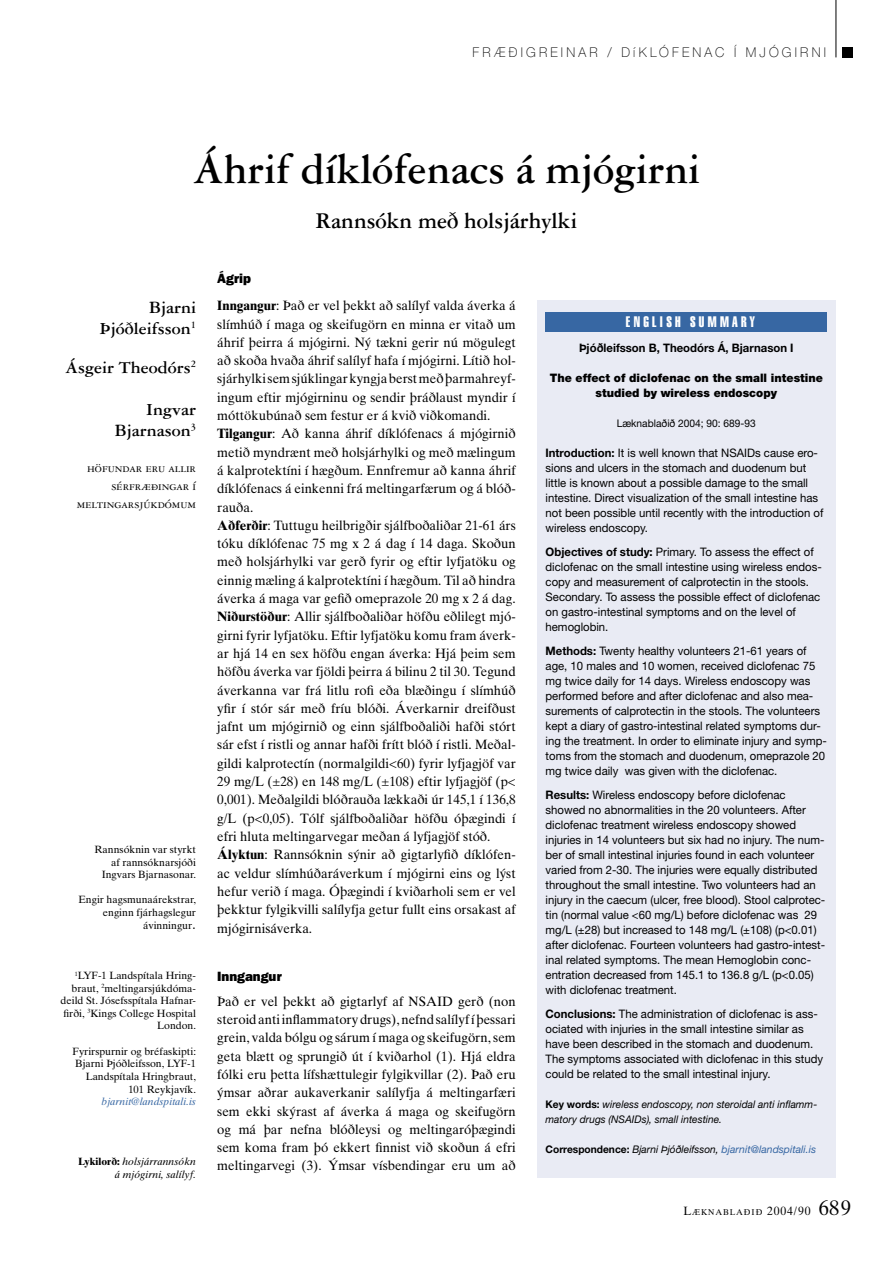
<style>
.page{position:relative;width:893px;height:1263px;background:#fff}
.page>*{position:absolute;margin:0;border:0;box-sizing:border-box;transform-origin:0 0}
.Fræðigr-fs{font:700 45px "Garamond Three";color:#000;scale:.95 1}
.Fræðigr-fs-2{font:700 24px "Garamond Three";color:#000;scale:.95 1}
.Höfundar{font:700 18px/21px "Garamond Three";color:#000;text-align:right}
.Óinndregið{font:15px "Helvetica Extra Compressed";letter-spacing:.22em;color:#fff}
.Óinndregið-2{font:13.5px/18.3px "Times Ten";color:#000;text-align:justify}
.t1{font:100 13.5px "Helvetica Neue";letter-spacing:.245em;color:#000}
.Millfs{font:800 13.5px "Franklin Gothic";color:#000}
.Höf-titill{font:12.75px/18px "Garamond Three SC";color:#000;text-align:right}
.Enska{font:11.7px/15px "Helvetica Neue";color:#000}
.Enska_heiti{font:900 11.7px/15px "Helvetica Neue";color:#000;text-align:center}
.Enska_höf{font:700 11.7px "Helvetica Neue";color:#000}
.Uppruni{font:10.5px/12.6px "Times Ten";color:#000;text-align:right}
.Enska-2{font:italic 10.5px/15px "Helvetica Neue";color:#000}
.Enska-uppruni{font:italic 10.5px "Helvetica Neue";color:#3767a3}
.Lykilorð{font:italic 10.5px "Times Ten";color:#000}
.Enska-3{font:10.5px "Helvetica Neue";color:#000}
.Uppruni-2{font:italic 10.5px "Times Ten";color:#3767a3}
.t2{font:8.4px "Times Ten";letter-spacing:.105em;color:#000}
.s1{font-family:"Verdana"}
.s2{font-weight:700;font-style:normal}
.s3{font-weight:700}
.s4{font-weight:700;font-style:normal;color:#000}
.s5{color:#000}
.s6{font-size:12px}
.s7{font-size:21px}
</style>
<div class="page">
<hr style="left:836px;top:0;width:1px;height:57px;background:#000">
<div style="left:842px;top:47px;width:11px;height:10px;background:#000"></div>
<div style="left:537px;top:301px;width:299px;height:877px;background:#e9ebf4"></div>
<div style="left:546px;top:313px;width:281px;height:19px;background:#3767a3"></div>
<p class="t1" style="left:473px;top:44px;width:355px">FRÆÐIGREINAR / DíKLÓFENAC Í MJÓGIRNI</p>
<p class="Fræðigr-fs" style="left:193px;top:144px;width:535px">Áhrif díklófenacs á mjógirni</p>
<p class="Fræðigr-fs-2" style="left:316px;top:207px;width:276px">Rannsókn með holsjárhylki</p>
<p class="Höfundar" style="left:100px;top:297px;width:98px">Bjarni<br>Þjóðleifsson<sup>1</sup></p>
<p class="Höfundar" style="left:65px;top:357px;width:132px">Ásgeir Theodórs<sup>2</sup></p>
<p class="Höfundar" style="left:115px;top:399px;width:83px">Ingvar<br>Bjarnason<sup>3</sup></p>
<p class="Höf-titill" style="left:87px;top:459px;width:110px">höfundar eru allir sérfræðingar í</p>
<p class="Höf-titill" style="left:77px;top:495px;width:121px">meltingarsjúkdómum</p>
<p class="Uppruni" style="left:94px;top:843px;width:103px">Rannsóknin var styrkt</p>
<p class="Uppruni" style="left:111px;top:856px;width:86px">af rannsóknarsjóði</p>
<p class="Uppruni" style="left:102px;top:868px;width:96px">Ingvars Bjarnasonar.</p>
<p class="Uppruni" style="left:78px;top:893px;width:119px">Engir hagsmunaárekstrar, enginn fjárhagslegur</p>
<p class="Uppruni" style="left:143px;top:919px;width:54px">ávinningur<span class="s1">.</span></p>
<p class="Uppruni" style="left:61px;top:969px;width:137px"><sup>1</sup>LYF-1 Landspítala Hring&shy;braut, <sup>2</sup>meltingarsjúkdóma&shy;deild St. Jósefsspítala Hafnar&shy;firði, <sup>3</sup>Kings College Hospital<br>London.</p>
<p class="Uppruni" style="left:73px;top:1045px;width:125px">Fyrirspurnir og bréfaskipti:</p>
<p class="Uppruni" style="left:75px;top:1057px;width:122px">Bjarni Þjóðleifsson, LYF-1<br>Landspítala Hringbraut,</p>
<p class="Uppruni" style="left:128px;top:1082px;width:69px">101 Reykjavík.</p>
<p class="Uppruni-2" style="left:102px;top:1095px;width:96px">bjarnit@landspitali.is</p>
<p class="Lykilorð" style="left:78px;top:1155px;width:119px"><span class="s2">Lykilorð:</span> holsjárrannsókn</p>
<p class="Lykilorð" style="left:115px;top:1168px;width:83px">á mjógirni, salílyf.</p>
<p class="Millfs" style="left:217px;top:270px;width:35px">Ágrip</p>
<p class="Óinndregið-2" style="left:217px;top:296px;width:300px"><span class="s3">Inngangur</span>: Það er vel þekkt að salílyf valda áverka á slímhúð í maga og skeifugörn en minna er vitað um áhrif þeirra á mjógirni. Ný tækni gerir nú mögulegt að skoða hvaða áhrif salílyf hafa í mjógirni. Lítið hol&shy;sjárhylki sem sjúklingar kyngja berst með þarmahreyf&shy;ingum eftir mjógirninu og sendir þráðlaust myndir í móttökubúnað sem festur er á kvið viðkomandi.</p>
<p class="Óinndregið-2" style="left:217px;top:424px;width:300px"><span class="s3">Tilgangur</span>: Að kanna áhrif díklófenacs á mjógirnið metið myndrænt með holsjárhylki og með mælingum á kalprotektíni í hægðum. Ennfremur að kanna áhrif díklófenacs á einkenni frá meltingarfærum og á blóð&shy;rauða.</p>
<p class="Óinndregið-2" style="left:217px;top:516px;width:300px"><span class="s3">Aðferðir</span>: Tuttugu heilbrigðir sjálfboðaliðar 21-61 árs tóku díklófenac 75 mg x 2 á dag í 14 daga. Skoðun með holsjárhylki var gerð fyrir og eftir lyfjatöku og einnig mæling á kalprotektíni í hægðum. Til að hindra áverka á maga var gefið omeprazole 20 mg x 2 á dag.</p>
<p class="Óinndregið-2" style="left:217px;top:607px;width:300px"><span class="s3">Niðurstöður</span>: Allir sjálfboðaliðar höfðu eðlilegt mjó&shy;girni fyrir lyfjatöku. Eftir lyfjatöku komu fram áverk&shy;ar hjá 14 en sex höfðu engan áverka: Hjá þeim sem höfðu áverka var fjöldi þeirra á bilinu 2 til 30. Tegund áverkanna var frá litlu rofi eða blæðingu í slímhúð yfir í stór sár með fríu blóði. Áverkarnir dreifðust jafnt um mjógirnið og einn sjálfboðaliði hafði stórt sár efst í ristli og annar hafði frítt blóð í ristli. Meðal&shy;gildi kalprotectín (normalgildi&lt;60) fyrir lyfjagjöf var 29 mg/L (±28) en 148 mg/L (±108) eftir lyfjagjöf (p&lt; 0,001). Meðalgildi blóðrauða lækkaði úr 145,1 í 136,8 g/L (p&lt;0,05). Tólf sjálfboðaliðar höfðu óþægindi í efri hluta meltingarvegar meðan á lyfjagjöf stóð.</p>
<p class="Óinndregið-2" style="left:217px;top:845px;width:300px"><span class="s3">Ályktun</span>: Rannsóknin sýnir að gigtarlyfið díklófen&shy;ac veldur slímhúðaráverkum í mjógirni eins og lýst hefur verið í maga. Óþægindi í kviðarholi sem er vel þekktur fylgikvilli salílyfja getur fullt eins orsakast af mjógirnisáverka.</p>
<p class="Millfs" style="left:217px;top:968px;width:66px">Inngangur</p>
<p class="Óinndregið-2" style="left:217px;top:992px;width:300px">Það er vel þekkt að gigtarlyf af NSAID gerð (non steroid anti inflammatory drugs), nefnd salílyf í þessari grein, valda bólgu og sárum í maga og skeifugörn, sem geta blætt og sprungið út í kviðarhol (1). Hjá eldra fólki eru þetta lífshættulegir fylgikvillar (2). Það eru ýmsar aðrar aukaverkanir salílyfja á meltingarfæri sem ekki skýrast af áverka á maga og skeifugörn og má þar nefna blóðleysi og meltingaróþægindi sem koma fram þó ekkert finnist við skoðun á efri meltingarvegi (3). Ýmsar vísbendingar eru um að</p>
<p class="Óinndregið" style="left:626px;top:313px;width:131px">ENGLISH SUMMARY</p>
<p class="Enska_höf" style="left:579px;top:341px;width:216px">Þjóðleifsson B, Theodórs Á, Bjarnason I</p>
<p class="Enska_heiti" style="left:550px;top:371px;width:275px">The effect of diclofenac on the small intestine studied by wireless endoscopy</p>
<p class="Enska-3" style="left:617px;top:417px;width:141px">Læknablaðið 2004; 90: 689-93</p>
<p class="Enska" style="left:546px;top:445px;width:279px"><span class="s3">Introduction:</span> It is well known that NSAIDs cause ero&shy;sions and ulcers in the stomach and duodenum but little is known about a possible damage to the small intestine. Direct visualization of the small intestine has not been possible until recently with the introduction of wireless endoscopy.</p>
<p class="Enska" style="left:546px;top:544px;width:278px"><span class="s3">Objectives of study:</span> Primary. To assess the effect of diclofenac on the small intestine using wireless endos&shy;copy and measurement of calprotectin in the stools.<br>Secondary. To assess the possible effect of diclofenac on gastro-intestinal symptoms and on the level of hemoglobin.</p>
<p class="Enska" style="left:546px;top:643px;width:283px"><span class="s3">Methods:</span> Twenty healthy volunteers 21-61 years of age, 10 males and 10 women, received diclofenac 75 mg twice daily for 14 days. Wireless endoscopy was performed before and after diclofenac and also mea&shy;surements of calprotectin in the stools. The volunteers kept a diary of gastro-intestinal related symptoms dur&shy;ing the treatment. In order to eliminate injury and symp&shy;toms from the stomach and duodenum, omeprazole 20 mg twice daily was given with the diclofenac.</p>
<p class="Enska" style="left:546px;top:787px;width:281px"><span class="s3">Results:</span> Wireless endoscopy before diclofenac showed no abnormalities in the 20 volunteers. After diclofenac treatment wireless endoscopy showed injuries in 14 volunteers but six had no injury. The num&shy;ber of small intestinal injuries found in each volunteer varied from 2-30. The injuries were equally distributed throughout the small intestine. Two volunteers had an injury in the caecum (ulcer, free blood). Stool calprotec&shy;tin (normal value &lt;60 mg/L) before diclofenac was 29 mg/L (±28) but increased to 148 mg/L (±108) (p&lt;0.01) after diclofenac. Fourteen volunteers had gastro-intest&shy;inal related symptoms. The mean Hemoglobin conc&shy;entration decreased from 145.1 to 136.8 g/L (p&lt;0.05) with diclofenac treatment.</p>
<p class="Enska" style="left:546px;top:1006px;width:279px"><span class="s3">Conclusions:</span> The administration of diclofenac is ass&shy;ociated with injuries in the small intestine similar as have been described in the stomach and duodenum.<br>The symptoms associated with diclofenac in this study could be related to the small intestinal injury.</p>
<p class="Enska-2" style="left:546px;top:1097px;width:273px"><span class="s2">Key words:</span> wireless endoscopy, non steroidal anti inflamm&shy;matory drugs (NSAIDs), small intestine.</p>
<p class="Enska-uppruni" style="left:546px;top:1143px;width:272px"><span class="s4">Correspondence:</span> <span class="s5">Bjarni Þjóðleifsson,</span> bjarnit@landspitali.is</p>
<p class="t2" style="left:683px;top:1207px;width:169px"><span class="s6">L</span>ÆKNABLAÐIÐ <span class="s6">2004/90</span> <span class="s7">689</span></p>
</div>
